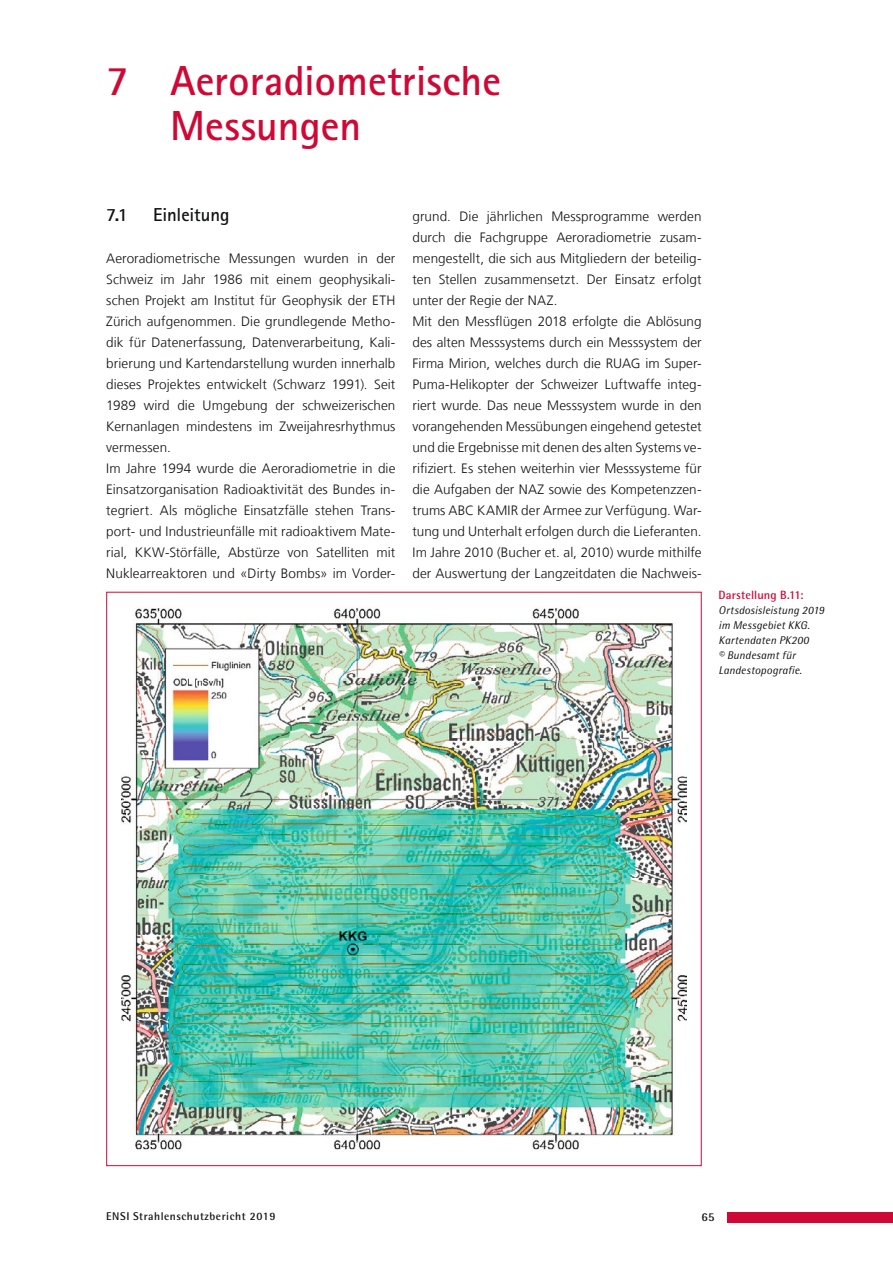
<style>
.page{position:relative;width:893px;height:1263px;background:#fff}
.page>*{position:absolute;margin:0;border:0;box-sizing:border-box;transform-origin:0 0}
.H2_02_x__Kapiteltite{font:700 42px/45px "Rotis Sans Serif Pro";letter-spacing:.005em;color:#cf0936}
.H3_03_x_x__Titel{font:700 18.75px "Rotis Sans Serif Pro";letter-spacing:-.005em;color:#111212}
.p_001_Grundschrift{font:300 13.5px/21px "Frutiger LT Com";letter-spacing:.005em;color:#111212;text-align:justify}
.p_Bildlegende_neben{font:700 12px "Rotis Semi Sans Pro";letter-spacing:.005em;color:#cf0936}
.t1{font:700 12px "Rotis Semi Sans Pro";color:#111212}
.p_Bildlegende_neben-2{font:italic 11.25px/15px "Rotis Semi Sans Pro";letter-spacing:.01em;color:#111212}
.t2{font:700 11.25px "Rotis Semi Sans Pro";letter-spacing:.05em;color:#111212}
</style>
<div class="page">
<div style="left:727px;top:1212px;width:166px;height:10px;background:#cf0936"></div>
<img style="left:122px;top:608px;width:564px;height:542px">
<h2 class="H2_02_x__Kapiteltite" style="left:170px;top:58px;width:332px;text-indent:-64px">7 Aeroradiometrische<br>Messungen</h2>
<h3 class="H3_03_x_x__Titel" style="left:106px;top:203px;width:23px">7.1</h3>
<h3 class="H3_03_x_x__Titel" style="left:153px;top:203px;width:78px">Einleitung</h3>
<p class="p_001_Grundschrift" style="left:106px;top:248px;width:291px">Aeroradiometrische Messungen wurden in der Schweiz im Jahr 1986 mit einem geophysikali&shy;schen Projekt am Institut für Geophysik der ETH Zürich aufgenommen. Die grundlegende Metho&shy;dik für Datenerfassung, Datenverarbeitung, Kali&shy;brierung und Kartendarstellung wurden innerhalb dieses Projektes entwickelt (Schwarz 1991). Seit 1989 wird die Umgebung der schweizerischen Kernanlagen mindestens im Zweijahresrhythmus vermessen.</p>
<p class="p_001_Grundschrift" style="left:106px;top:458px;width:291px">Im Jahre 1994 wurde die Aeroradiometrie in die Einsatzorganisation Radioaktivität des Bundes in&shy;tegriert. Als mögliche Einsatzfälle stehen Trans&shy;port- und Industrieunfälle mit radioaktivem Mate&shy;rial, KKW-Störfälle, Abstürze von Satelliten mit Nuklearreaktoren und «Dirty Bombs» im Vorder-</p>
<p class="p_001_Grundschrift" style="left:412px;top:206px;width:291px">grund. Die jährlichen Messprogramme werden durch die Fachgruppe Aeroradiometrie zusam&shy;mengestellt, die sich aus Mitgliedern der beteilig&shy;ten Stellen zusammensetzt. Der Einsatz erfolgt unter der Regie der NAZ.</p>
<p class="p_001_Grundschrift" style="left:412px;top:311px;width:291px">Mit den Messflügen 2018 erfolgte die Ablösung des alten Messsystems durch ein Messsystem der Firma Mirion, welches durch die RUAG im Super-Puma-Helikopter der Schweizer Luftwaffe integ&shy;riert wurde. Das neue Messsystem wurde in den vorangehenden Messübungen eingehend getestet und die Ergebnisse mit denen des alten Systems ve&shy;rifiziert. Es stehen weiterhin vier Messsysteme für die Aufgaben der NAZ sowie des Kompetenzzen&shy;trums ABC KAMIR der Armee zur Verfügung. War&shy;tung und Unterhalt erfolgen durch die Lieferanten.</p>
<p class="p_001_Grundschrift" style="left:412px;top:542px;width:291px">Im Jahre 2010 (Bucher et. al, 2010) wurde mithilfe der Auswertung der Langzeitdaten die Nachweis-</p>
<p class="p_Bildlegende_neben" style="left:719px;top:587px;width:86px">Darstellung B.11:</p>
<p class="p_Bildlegende_neben-2" style="left:719px;top:602px;width:107px">Ortsdosisleistung 2019 im Messgebiet KKG.<br>Kartendaten PK200<br>© Bundesamt für<br>Landestopografie.</p>
<p class="t2" style="left:106px;top:1209px;width:171px">ENSI Strahlenschutzbericht 2019</p>
<p class="t1" style="left:702px;top:1210px;width:14px">65</p>
</div>
